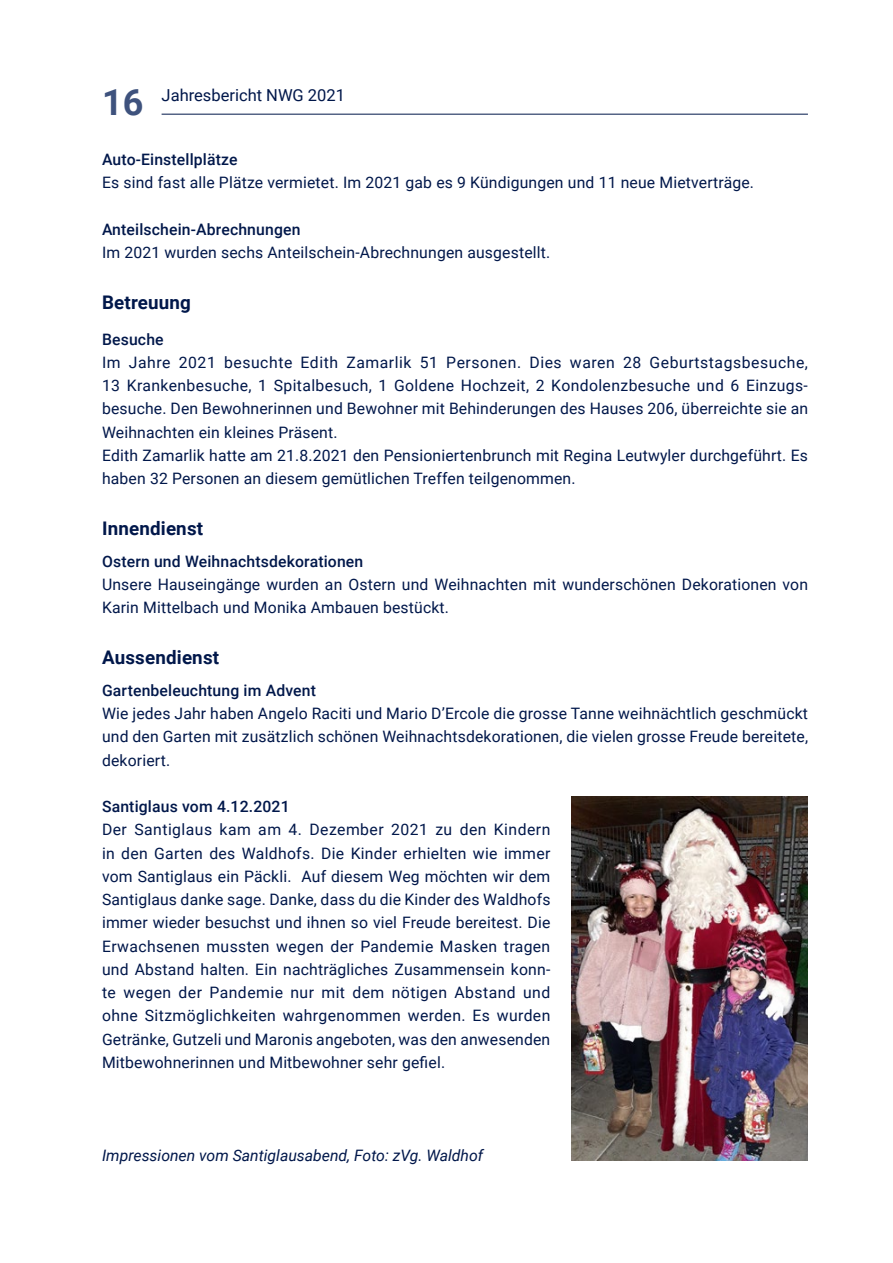
<style>
.page{position:relative;width:893px;height:1263px;background:#fff}
.page>*{position:absolute;margin:0;border:0;box-sizing:border-box;transform-origin:0 0}
.t1{font:700 36px "Roboto";color:#3e527d}
._02_Body_Traktandum{font:700 18.75px "Roboto";letter-spacing:.01em;color:#00174a}
.t2{font:16.5px "Roboto";color:#00174a}
._02_Body{font:15.75px/23.2px "Roboto";letter-spacing:.01em;color:#00174a;text-align:justify}
._02_Body_fett{font:500 15.75px "Roboto";letter-spacing:.01em;color:#00174a}
._04_Legende_ohne{font:italic 15.75px "Roboto";color:#00174a}
._02_Body_fett__2{font:500 15.75px "Roboto";letter-spacing:.01em;color:#00174a}
</style>
<div class="page">
<hr style="left:162px;top:114px;width:646px;height:1px;background:#00174a">
<img style="left:572px;top:796px;width:236px;height:365px">
<p class="t2" style="left:162px;top:84px;width:185px">Jahresbericht NWG 2021</p>
<h1 class="t1" style="left:102px;top:77px;width:43px">16</h1>
<p class="_02_Body_fett" style="left:102px;top:148px;width:137px">Auto-Einstellplätze</p>
<p class="_02_Body" style="left:102px;top:170px;width:653px">Es sind fast alle Plätze vermietet. Im 2021 gab es 9 Kündigungen und 11 neue Mietverträge.</p>
<p class="_02_Body_fett" style="left:102px;top:218px;width:200px">Anteilschein-Abrechnungen</p>
<p class="_02_Body" style="left:102px;top:240px;width:450px">Im 2021 wurden sechs Anteilschein-Abrechnungen ausgestellt.</p>
<p class="_02_Body_Traktandum" style="left:102px;top:289px;width:90px">Betreuung</p>
<p class="_02_Body_fett__2" style="left:102px;top:328px;width:63px">Besuche</p>
<p class="_02_Body" style="left:102px;top:350px;width:707px">Im Jahre 2021 besuchte Edith Zamarlik 51 Personen. Dies waren 28 Geburtstagsbesuche, 13 Krankenbesuche, 1 Spitalbesuch, 1 Goldene Hochzeit, 2 Kondolenzbesuche und 6 Einzugs&shy;besuche. Den Bewohnerinnen und Bewohner mit Behinderungen des Hauses 206, überreichte sie an Weihnachten ein kleines Präsent.</p>
<p class="_02_Body" style="left:102px;top:443px;width:707px">Edith Zamarlik hatte am 21.8.2021 den Pensioniertenbrunch mit Regina Leutwyler durchgeführt. Es haben 32 Personen an diesem gemütlichen Treffen teilgenommen.</p>
<p class="_02_Body_Traktandum" style="left:102px;top:515px;width:103px">Innendienst</p>
<p class="_02_Body_fett" style="left:102px;top:550px;width:263px">Ostern und Weihnachtsdekorationen</p>
<p class="_02_Body" style="left:102px;top:572px;width:708px">Unsere Hauseingänge wurden an Ostern und Weihnachten mit wunderschönen Dekorationen von<br>Karin Mittelbach und Monika Ambauen bestückt.</p>
<p class="_02_Body_Traktandum" style="left:102px;top:644px;width:119px">Aussendienst</p>
<p class="_02_Body_fett" style="left:102px;top:679px;width:216px">Gartenbeleuchtung im Advent</p>
<p class="_02_Body" style="left:102px;top:701px;width:708px">Wie jedes Jahr haben Angelo Raciti und Mario D’Ercole die grosse Tanne weihnächtlich geschmückt und den Garten mit zusätzlich schönen Weihnachtsdekorationen, die vielen grosse Freude bereitete, dekoriert.</p>
<p class="_02_Body_fett" style="left:102px;top:795px;width:189px">Santiglaus vom 4.12.2021</p>
<p class="_02_Body" style="left:102px;top:817px;width:450px">Der Santiglaus kam am 4. Dezember 2021 zu den Kindern in den Garten des Waldhofs. Die Kinder erhielten wie immer vom Santiglaus ein Päckli. Auf diesem Weg möchten wir dem Santiglaus danke sage. Danke, dass du die Kinder des Waldhofs immer wieder besuchst und ihnen so viel Freude bereitest. Die Erwachsenen mussten wegen der Pandemie Masken tragen und Abstand halten. Ein nachträgliches Zusammensein konn&shy;te wegen der Pandemie nur mit dem nötigen Abstand und ohne Sitzmöglichkeiten wahrgenommen werden. Es wurden Getränke, Gutzeli und Maronis angeboten, was den anwesenden Mitbewohnerinnen und Mitbewohner sehr gefiel.</p>
<p class="_04_Legende_ohne" style="left:102px;top:1144px;width:383px">Impressionen vom Santiglausabend, Foto: zVg. Waldhof</p>
</div>
